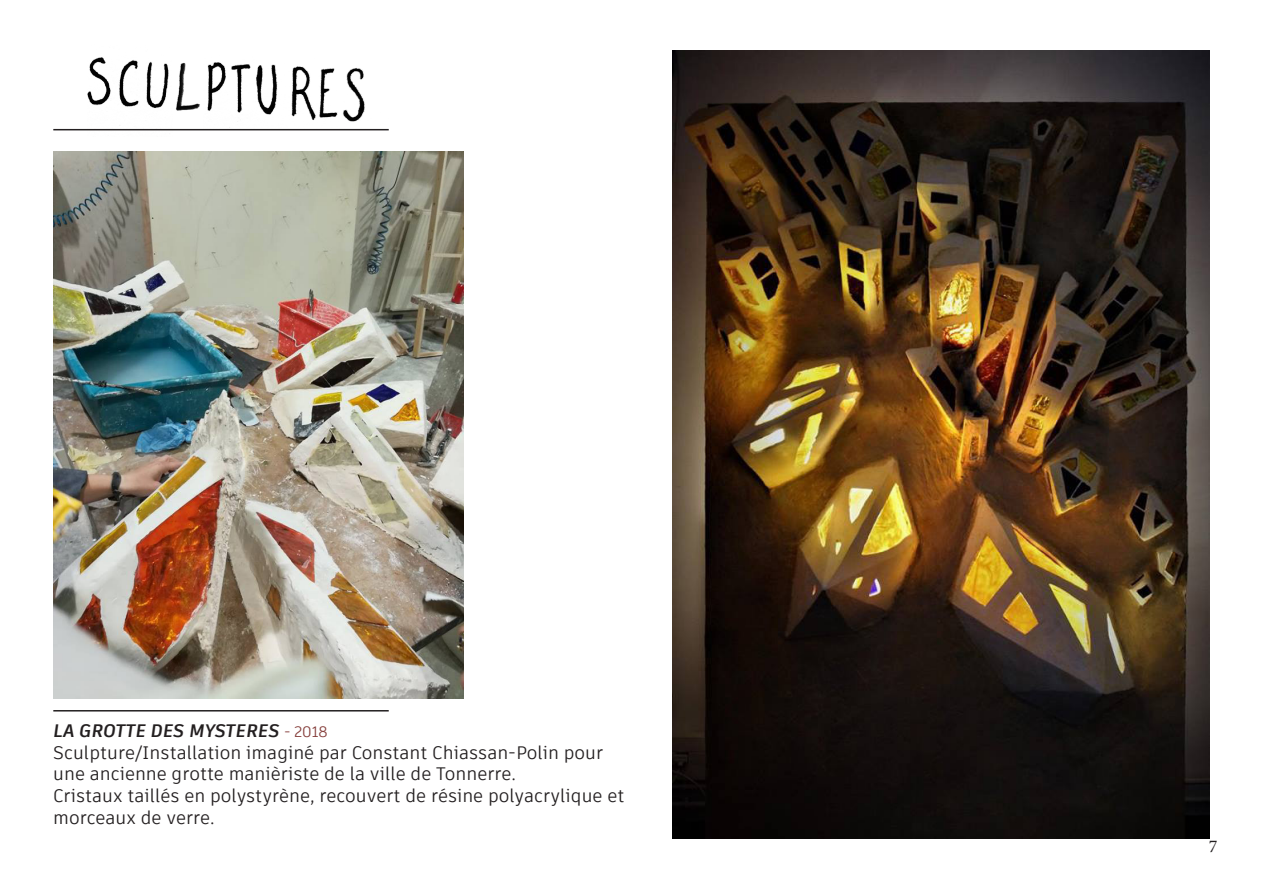
<style>
.page{position:relative;width:1263px;height:893px;background:#fff}
.page>*{position:absolute;margin:0;border:0;box-sizing:border-box;transform-origin:0 0}
.t1{font:18px/21.6px "Artifakt Element";color:#231f20}
.t2{font:italic 700 18px "Artifakt Element";color:#231f20}
.t3{font:18px "Minion Pro";color:#231f20}
.s1{font-weight:400;font-style:normal;font-size:15px;color:#853d3a}
</style>
<div class="page">
<img style="left:53px;top:151px;width:411px;height:547px">
<img style="left:673px;top:50px;width:536px;height:789px">
<img style="left:87px;top:57px;width:85px;height:74px">
<img style="left:203px;top:62px;width:185px;height:67px">
<img style="left:169px;top:57px;width:36px;height:68px">
<hr style="left:53px;top:129px;width:336px;height:1px;background:#231f20">
<hr style="left:53px;top:710px;width:336px;height:1px;background:#231f20">
<p class="t2" style="left:53px;top:718px;width:276px">LA GROTTE DES MYSTERES <span class="s1">- 2018</span></p>
<p class="t1" style="left:53px;top:742px;width:551px">Sculpture/Installation imaginé par Constant Chiassan-Polin pour une ancienne grotte manièriste de la ville de Tonnerre.</p>
<p class="t1" style="left:53px;top:785px;width:573px">Cristaux taillés en polystyrène, recouvert de résine polyacrylique et morceaux de verre.</p>
<p class="t3" style="left:1209px;top:834px;width:10px">7</p>
</div>
